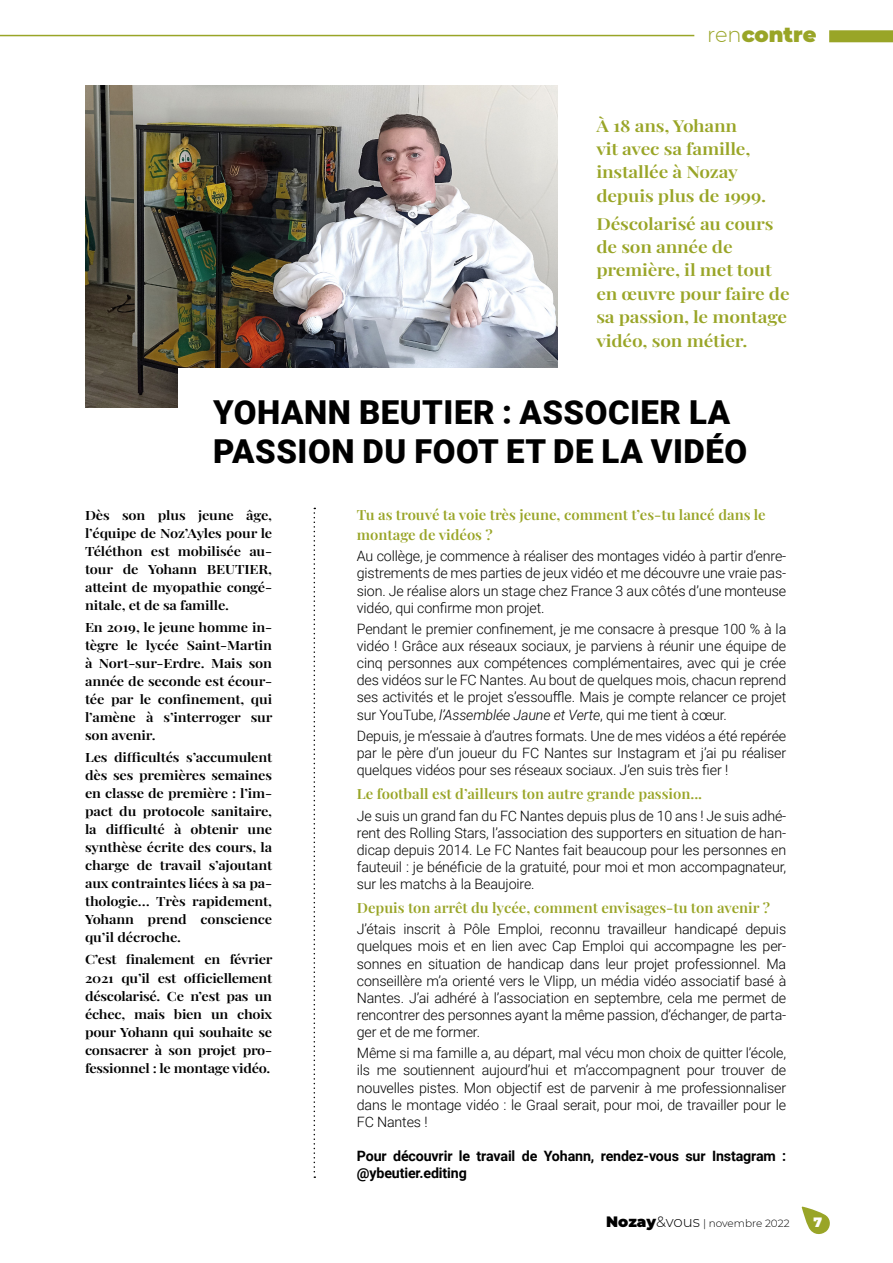
<style>
.page{position:relative;width:893px;height:1263px;background:#fff}
.page>*{position:absolute;margin:0;border:0;box-sizing:border-box;transform-origin:0 0}
.t1{font:900 33px/39.6px "Roboto";letter-spacing:.015em;color:#000}
.t2{font:900 21px "Montserrat";color:#99a527}
.t3{font:600 16.65px/23.4px "Playfair Display";letter-spacing:-.01em;color:#99a527;scale:1.15 1}
.t4{font:300 14.25px/17.1px "Roboto";letter-spacing:-.01em;color:#000;text-align:justify}
.t5{font:700 14.25px/17.1px "Roboto";letter-spacing:-.01em;color:#000}
.t6{font:600 14.1px/19.8px "Playfair Display";color:#99a527;scale:1.06 1}
.t7{font:900 13.5px "Montserrat";color:#fff}
.t8{font:600 12.75px/18px "Playfair Display";letter-spacing:-.01em;color:#000;text-align:justify;scale:1.14 1}
.t9{font:300 10.5px "Montserrat";color:#000}
.s1{font-weight:300}
.s2{font-style:italic}
.s3{font-weight:900;font-size:15px}
.s4{font-size:15px}
</style>
<div class="page">
<div style="left:829px;top:30px;width:64px;height:12px;background:#99a527"></div>
<hr style="left:0;top:35px;width:694px;height:1px;background:#99a527">
<svg style="left:802px;top:1206px;width:28px;height:29px"></svg>
<img style="left:85px;top:85px;width:472px;height:322px">
<div style="left:179px;top:368px;width:714px;height:148px;background:#fff"></div>
<svg style="left:314px;top:508px;width:1px;height:670px"></svg>
<h2 class="t2" style="left:707px;top:19px;width:111px"><span class="s1">ren</span>contre</h2>
<p class="t3" style="left:596px;top:112px;width:149px">À 18 ans, Yohann<br>vit avec sa famille, installée à Nozay depuis plus de 1999.</p>
<p class="t3" style="left:596px;top:210px;width:170px">Déscolarisé au cours de son année de première, il met tout en œuvre pour faire de sa passion, le montage vidéo, son métier.</p>
<h1 class="t1" style="left:213px;top:391px;width:535px">YOHANN BEUTIER : ASSOCIER LA<br>PASSION DU FOOT ET DE LA VIDÉO</h1>
<p class="t8" style="left:85px;top:505px;width:166px">Dès son plus jeune âge, l’équipe de Noz’Ayles pour le Téléthon est mobilisée au&shy;tour de Yohann BEUTIER, atteint de myopathie congé&shy;nitale, et de sa famille.</p>
<p class="t8" style="left:85px;top:617px;width:166px">En 2019, le jeune homme in&shy;tègre le lycée Saint-Martin à Nort-sur-Erdre. Mais son année de seconde est écour&shy;tée par le confinement, qui l’amène à s’interroger sur son avenir.</p>
<p class="t8" style="left:85px;top:747px;width:166px">Les difficultés s’accumulent dès ses premières semaines en classe de première : l’im&shy;pact du protocole sanitaire, la difficulté à obtenir une synthèse écrite des cours, la charge de travail s’ajoutant aux contraintes liées à sa pa&shy;thologie… Très rapidement, Yohann prend conscience qu’il décroche.</p>
<p class="t8" style="left:85px;top:950px;width:166px">C’est finalement en février 2021 qu’il est officiellement déscolarisé. Ce n’est pas un échec, mais bien un choix pour Yohann qui souhaite se consacrer à son projet pro&shy;fessionnel : le montage vidéo.</p>
<p class="t6" style="left:357px;top:504px;width:387px">Tu as trouvé ta voie très jeune, comment t’es-tu lancé dans le montage de vidéos ?</p>
<p class="t4" style="left:357px;top:547px;width:431px">Au collège, je commence à réaliser des montages vidéo à partir d’enre&shy;gistrements de mes parties de jeux vidéo et me découvre une vraie pas&shy;sion. Je réalise alors un stage chez France 3 aux côtés d’une monteuse vidéo, qui confirme mon projet.</p>
<p class="t4" style="left:357px;top:620px;width:431px">Pendant le premier confinement, je me consacre à presque 100 % à la vidéo ! Grâce aux réseaux sociaux, je parviens à réunir une équipe de cinq personnes aux compétences complémentaires, avec qui je crée des vidéos sur le FC Nantes. Au bout de quelques mois, chacun reprend ses activités et le projet s’essouffle. Mais je compte relancer ce projet sur YouTube, <span class="s2">l’Assemblée Jaune et Verte</span>, qui me tient à cœur.</p>
<p class="t4" style="left:357px;top:727px;width:431px">Depuis, je m’essaie à d’autres formats. Une de mes vidéos a été repérée par le père d’un joueur du FC Nantes sur Instagram et j’ai pu réaliser quelques vidéos pour ses réseaux sociaux. J’en suis très fier !</p>
<p class="t6" style="left:357px;top:783px;width:327px">Le football est d’ailleurs ton autre grande passion...</p>
<p class="t4" style="left:357px;top:806px;width:431px">Je suis un grand fan du FC Nantes depuis plus de 10 ans ! Je suis adhé&shy;rent des Rolling Stars, l’association des supporters en situation de han&shy;dicap depuis 2014. Le FC Nantes fait beaucoup pour les personnes en fauteuil : je bénéficie de la gratuité, pour moi et mon accompagnateur, sur les matchs à la Beaujoire.</p>
<p class="t6" style="left:357px;top:897px;width:391px">Depuis ton arrêt du lycée, comment envisages-tu ton avenir ?</p>
<p class="t4" style="left:357px;top:920px;width:431px">J’étais inscrit à Pôle Emploi, reconnu travailleur handicapé depuis quelques mois et en lien avec Cap Emploi qui accompagne les per&shy;sonnes en situation de handicap dans leur projet professionnel. Ma conseillère m’a orienté vers le Vlipp, un média vidéo associatif basé à Nantes. J’ai adhéré à l’association en septembre, cela me permet de rencontrer des personnes ayant la même passion, d’échanger, de parta&shy;ger et de me former.</p>
<p class="t4" style="left:357px;top:1044px;width:431px">Même si ma famille a, au départ, mal vécu mon choix de quitter l’école, ils me soutiennent aujourd’hui et m’accompagnent pour trouver de nouvelles pistes. Mon objectif est de parvenir à me professionnaliser dans le montage vidéo : le Graal serait, pour moi, de travailler pour le FC Nantes !</p>
<p class="t5" style="left:357px;top:1147px;width:431px">Pour découvrir le travail de Yohann, rendez-vous sur Instagram : @ybeutier.editing</p>
<p class="t9" style="left:606px;top:1216px;width:185px"><span class="s3">Nozay</span><span class="s4">&amp;vous</span> | novembre 2022</p>
<p class="t7" style="left:813px;top:1212px;width:10px">7</p>
</div>
